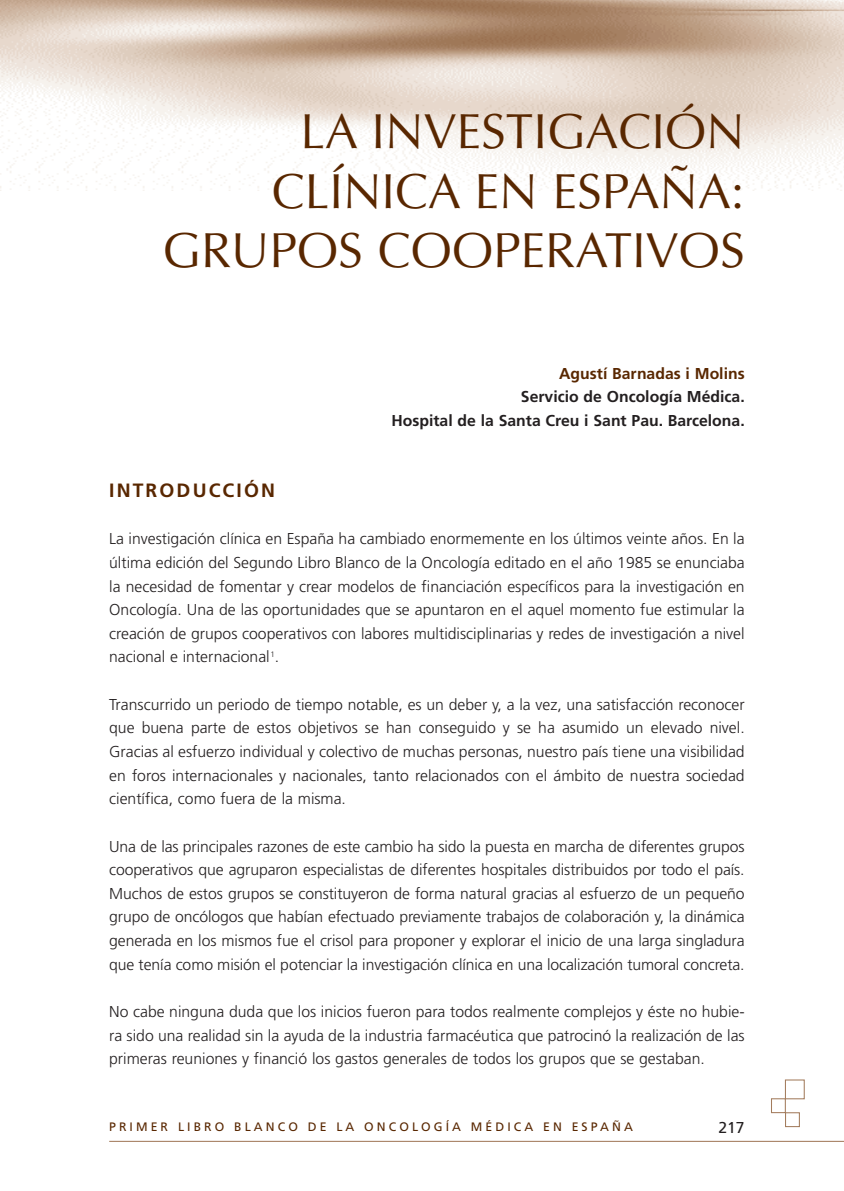
<style>
.page{position:relative;width:844px;height:1191px;background:#fff}
.page>*{position:absolute;margin:0;border:0;box-sizing:border-box;transform-origin:0 0}
.t1{font:49.35px/59.1px "Optima";color:#592700;text-align:right}
.t2{font:700 19.25px "Frutiger";letter-spacing:.11em;color:#592700}
.t3{font:300 15.75px/23.6px "Frutiger";color:#231f20;text-align:justify}
.t4{font:700 15.75px/23.6px "Frutiger";color:#231f20;text-align:right}
.t5{font:700 15.75px "Frutiger";color:#592700}
.t6{font:15.75px "Frutiger";color:#231f20}
.t7{font:12.25px "Frutiger";letter-spacing:.25em;color:#592700}
</style>
<div class="page">
<img style="left:0;top:0;width:843px;height:191px">
<hr style="left:109px;top:1140px;width:734px;height:1px;background:#a37c5d">
<div style="left:784px;top:1079px;width:20px;height:20px;border:1px solid #a37c5d"></div>
<div style="left:770px;top:1098px;width:15px;height:15px;border:1px solid #a37c5d"></div>
<div style="left:784px;top:1112px;width:15px;height:15px;border:1px solid #a37c5d"></div>
<h1 class="t1" style="left:163px;top:107px;width:583px">LA INVESTIGACIÓN<br>CLÍNICA EN ESPAÑA:<br>GRUPOS COOPERATIVOS</h1>
<p class="t5" style="left:559px;top:367px;width:187px">Agustí Barnadas i Molins</p>
<p class="t4" style="left:391px;top:386px;width:354px">Servicio de Oncología Médica.<br>Hospital de la Santa Creu i Sant Pau. Barcelona.</p>
<p class="t2" style="left:109px;top:482px;width:167px">INTRODUCCIÓN</p>
<p class="t3" style="left:109px;top:528px;width:636px">La investigación clínica en España ha cambiado enormemente en los últimos veinte años. En la última edición del Segundo Libro Blanco de la Oncología editado en el año 1985 se enunciaba la necesidad de fomentar y crear modelos de financiación específicos para la investigación en Oncología. Una de las oportunidades que se apuntaron en el aquel momento fue estimular la creación de grupos cooperativos con labores multidisciplinarias y redes de investigación a nivel nacional e internacional<sup>1</sup>.</p>
<p class="t3" style="left:109px;top:693px;width:636px">Transcurrido un periodo de tiempo notable, es un deber y, a la vez, una satisfacción reconocer que buena parte de estos objetivos se han conseguido y se ha asumido un elevado nivel.<br>Gracias al esfuerzo individual y colectivo de muchas personas, nuestro país tiene una visibilidad en foros internacionales y nacionales, tanto relacionados con el ámbito de nuestra sociedad científica, como fuera de la misma.</p>
<p class="t3" style="left:109px;top:835px;width:636px">Una de las principales razones de este cambio ha sido la puesta en marcha de diferentes grupos cooperativos que agruparon especialistas de diferentes hospitales distribuidos por todo el país.<br>Muchos de estos grupos se constituyeron de forma natural gracias al esfuerzo de un pequeño grupo de oncólogos que habían efectuado previamente trabajos de colaboración y, la dinámica generada en los mismos fue el crisol para proponer y explorar el inicio de una larga singladura que tenía como misión el potenciar la investigación clínica en una localización tumoral concreta.</p>
<p class="t3" style="left:109px;top:1000px;width:636px">No cabe ninguna duda que los inicios fueron para todos realmente complejos y éste no hubie&shy;ra sido una realidad sin la ayuda de la industria farmacéutica que patrocinó la realización de las primeras reuniones y financió los gastos generales de todos los grupos que se gestaban.</p>
<p class="t7" style="left:109px;top:1121px;width:525px">PRIMER LIBRO BLANCO DE LA ONCOLOGÍA MÉDICA EN ESPAÑA</p>
<p class="t6" style="left:718px;top:1121px;width:28px">217</p>
</div>
